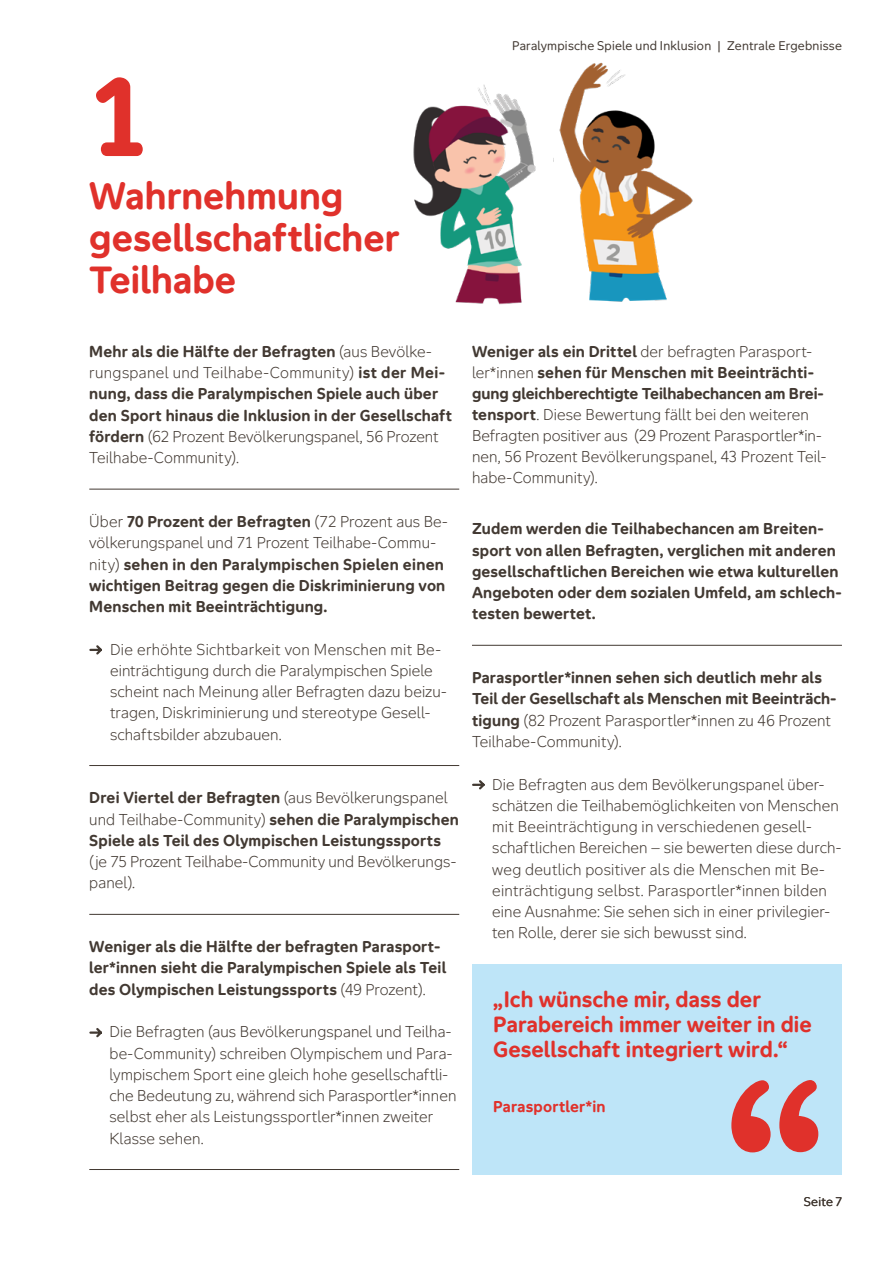
<style>
.page{position:relative;width:893px;height:1263px;background:#fff}
.page>*{position:absolute;margin:0;border:0;box-sizing:border-box;transform-origin:0 0}
.t1{font:700 106.5px "Aktion Mensch";color:#e0312b}
.t2{font:700 36px/42px "Aktion Mensch";color:#e0312b}
.t3{font:700 21px/25.2px "Aktion Mensch";letter-spacing:.005em;color:#e0312b}
.t4{font:300 15px/21.3px "Aktion Mensch";letter-spacing:.005em;color:#423932}
.t5{font:700 15px/21.3px "Aktion Mensch";letter-spacing:.01em;color:#423932}
.t6{font:700 15px "Aktion Mensch";letter-spacing:.015em;color:#e0312b}
.t7{font:12px "Aktion Mensch";letter-spacing:.02em;color:#423932}
.s1{font-weight:300}
.s2{font-weight:700}
</style>
<div class="page">
<hr style="left:89px;top:489px;width:370px;height:1px;background:#423932">
<hr style="left:89px;top:765px;width:370px;height:1px;background:#423932">
<hr style="left:89px;top:914px;width:370px;height:1px;background:#423932">
<hr style="left:89px;top:1169px;width:370px;height:1px;background:#423932">
<svg style="left:89px;top:645px;width:13px;height:10px"></svg>
<svg style="left:89px;top:1028px;width:13px;height:10px"></svg>
<hr style="left:472px;top:645px;width:370px;height:1px;background:#423932">
<svg style="left:472px;top:780px;width:13px;height:10px"></svg>
<img style="left:413px;top:85px;width:123px;height:220px">
<img style="left:559px;top:62px;width:134px;height:240px">
<div style="left:472px;top:965px;width:370px;height:210px;background:#bee5f8"></div>
<svg style="left:731px;top:1080px;width:87px;height:72px"></svg>
<h1 class="t1" style="left:89px;top:47px;width:61px">1</h1>
<h2 class="t2" style="left:89px;top:174px;width:312px">Wahrnehmung gesellschaftlicher<br>Teilhabe</h2>
<p class="t5" style="left:89px;top:341px;width:364px">Mehr als die Hälfte der Befragten <span class="s1">(aus Bevölke&shy;rungspanel und Teilhabe-Community)</span> ist der Mei&shy;nung, dass die Paralympischen Spiele auch über den Sport hinaus die Inklusion in der Gesellschaft fördern <span class="s1">(62 Prozent Bevölkerungspanel, 56 Prozent Teilhabe-Community).</span></p>
<p class="t5" style="left:89px;top:511px;width:360px"><span class="s1">Über</span> 70 Prozent der Befragten <span class="s1">(72 Prozent aus Be&shy;völkerungspanel und 71 Prozent Teilhabe-Commu&shy;nity)</span> sehen in den Paralympischen Spielen einen wichtigen Beitrag gegen die Diskriminierung von Menschen mit Beeinträchtigung.</p>
<p class="t4" style="left:110px;top:638px;width:338px">Die erhöhte Sichtbarkeit von Menschen mit Be&shy;einträchtigung durch die Paralympischen Spiele scheint nach Meinung aller Befragten dazu beizu&shy;tragen, Diskriminierung und stereotype Gesell&shy;schaftsbilder abzubauen.</p>
<p class="t5" style="left:89px;top:787px;width:371px">Drei Viertel der Befragten <span class="s1">(aus Bevölkerungspanel und Teilhabe-Community)</span> sehen die Paralympischen<br>Spiele als Teil des Olympischen Leistungssports</p>
<p class="t4" style="left:89px;top:851px;width:368px">(je 75 Prozent Teilhabe-Community und Bevölkerungs&shy;panel).</p>
<p class="t5" style="left:89px;top:936px;width:358px">Weniger als die Hälfte der befragten Parasport&shy;ler*innen sieht die Paralympischen Spiele als Teil des Olympischen Leistungssports <span class="s1">(49 Prozent).</span></p>
<p class="t4" style="left:110px;top:1021px;width:348px">Die Befragten (aus Bevölkerungspanel und Teilha&shy;be-Community) schreiben Olympischem und Para&shy;lympischem Sport eine gleich hohe gesellschaftli&shy;che Bedeutung zu, während sich Parasportler*innen selbst eher als Leistungssportler*innen zweiter Klasse sehen.</p>
<p class="t4" style="left:472px;top:341px;width:356px"><span class="s2">Weniger als ein Drittel</span> der befragten Parasport&shy;ler*innen <span class="s2">sehen für Menschen mit Beeinträchti&shy;gung gleichberechtigte Teilhabechancen am Brei&shy;tensport</span>. Diese Bewertung fällt bei den weiteren Befragten positiver aus (29 Prozent Parasportler*in&shy;nen, 56 Prozent Bevölkerungspanel, 43 Prozent Teil&shy;habe-Community).</p>
<p class="t5" style="left:472px;top:518px;width:371px">Zudem werden die Teilhabechancen am Breiten&shy;sport von allen Befragten, verglichen mit anderen gesellschaftlichen Bereichen wie etwa kulturellen Angeboten oder dem sozialen Umfeld, am schlech&shy;testen bewertet.</p>
<p class="t5" style="left:472px;top:667px;width:366px">Parasportler*innen sehen sich deutlich mehr als Teil der Gesellschaft als Menschen mit Beeinträch&shy;tigung <span class="s1">(82 Prozent Parasportler*innen zu 46 Prozent Teilhabe-Community).</span></p>
<p class="t4" style="left:492px;top:773px;width:351px">Die Befragten aus dem Bevölkerungspanel über&shy;schätzen die Teilhabemöglichkeiten von Menschen mit Beeinträchtigung in verschiedenen gesell&shy;schaftlichen Bereichen – sie bewerten diese durch&shy;weg deutlich positiver als die Menschen mit Be&shy;einträchtigung selbst. Parasportler*innen bilden eine Ausnahme: Sie sehen sich in einer privilegier&shy;ten Rolle, derer sie sich bewusst sind.</p>
<h3 class="t3" style="left:493px;top:986px;width:320px">„Ich wünsche mir, dass der<br>Parabereich immer weiter in die<br>Gesellschaft integriert wird.“</h3>
<p class="t6" style="left:493px;top:1096px;width:114px">Parasportler*in</p>
<p class="t7" style="left:804px;top:1193px;width:40px">Seite 7</p>
</div>
